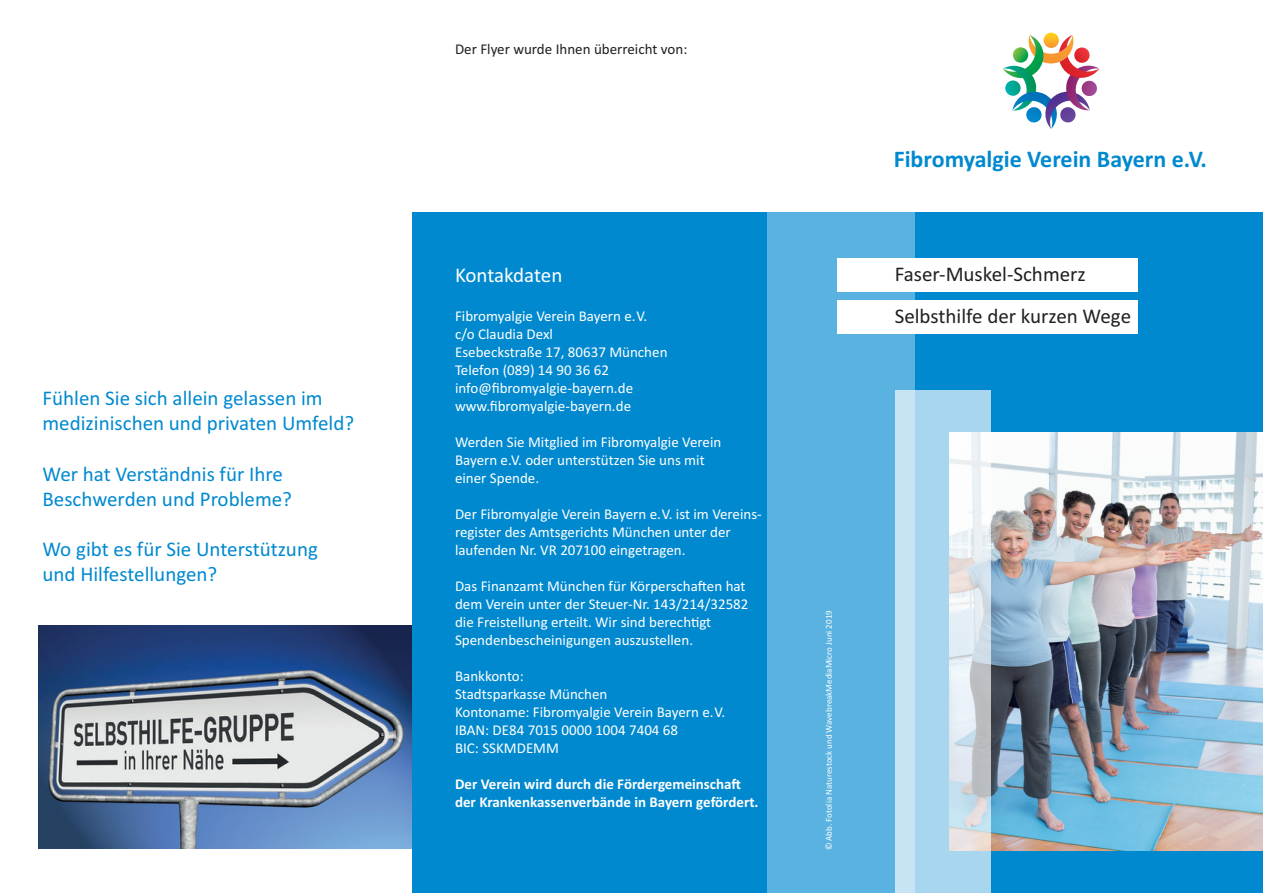
<style>
.page{position:relative;width:1263px;height:893px;background:#fff}
.page>*{position:absolute;margin:0;border:0;box-sizing:border-box;transform-origin:0 0}
.t1{font:700 24px "Calibri";color:#0089cf}
.t2{font:21px/25.2px "Calibri";color:#0089cf}
.t3{font:21px/41.8px "Calibri";color:#231f20}
.t4{font:21px "Calibri";letter-spacing:-.01em;color:#fff}
.t5{font:15px/18px "Calibri";color:#fff}
.t6{font:700 15px/18px "Calibri";color:#fff}
.t7{font:15px "Calibri";color:#231f20}
.t8{font:9px "Calibri";color:#fff}
</style>
<div class="page">
<img style="left:39px;top:625px;width:373px;height:223px">
<div style="left:412px;top:213px;width:851px;height:680px;background:#0089cf"></div>
<div style="left:767px;top:213px;width:147px;height:680px;background:#59b2df"></div>
<svg style="left:1003px;top:33px;width:96px;height:96px"></svg>
<div style="left:838px;top:258px;width:300px;height:33px;background:#fff"></div>
<div style="left:838px;top:300px;width:300px;height:33px;background:#fff"></div>
<img style="left:990px;top:432px;width:273px;height:418px">
<div style="left:895px;top:390px;width:95px;height:503px;background:#fff;opacity:.66"></div>
<h2 class="t2" style="left:43px;top:385px;width:313px">Fühlen Sie sich allein gelassen im medizinischen und privaten Umfeld?</h2>
<h2 class="t2" style="left:43px;top:461px;width:251px">Wer hat Verständnis für Ihre<br>Beschwerden und Probleme?</h2>
<h2 class="t2" style="left:43px;top:536px;width:277px">Wo gibt es für Sie Unterstützung und Hilfestellungen?</h2>
<p class="t7" style="left:455px;top:40px;width:234px">Der Flyer wurde Ihnen überreicht von:</p>
<h2 class="t4" style="left:455px;top:262px;width:109px">Kontakdaten</h2>
<p class="t5" style="left:455px;top:306px;width:214px">Fibromyalgie Verein Bayern e.V. c/o Claudia Dexl<br>Esebeckstraße 17, 80637 München<br>Telefon (089) 14 90 36 62 info@fibromyalgie-bayern.de www.fibromyalgie-bayern.de</p>
<p class="t5" style="left:455px;top:432px;width:268px">Werden Sie Mitglied im Fibromyalgie Verein<br>Bayern e.V. oder unterstützen Sie uns mit einer Spende.</p>
<p class="t5" style="left:455px;top:504px;width:308px">Der Fibromyalgie Verein Bayern e.V. ist im Vereins&shy;register des Amtsgerichts München unter der laufenden Nr. VR 207100 eingetragen.</p>
<p class="t5" style="left:455px;top:576px;width:295px">Das Finanzamt München für Körperschaften hat dem Verein unter der Steuer-Nr. 143/214/32582 die Freistellung erteilt. Wir sind berechtigt Spendenbescheinigungen auszustellen.</p>
<p class="t5" style="left:455px;top:666px;width:272px">Bankkonto:<br>Stadtsparkasse München<br>Kontoname: Fibromyalgie Verein Bayern e.V.<br>IBAN: DE84 7015 0000 1004 7404 68<br>BIC: SSKMDEMM</p>
<p class="t6" style="left:455px;top:774px;width:305px">Der Verein wird durch die Fördergemeinschaft der Krankenkassenverbände in Bayern gefördert.</p>
<h1 class="t1" style="left:894px;top:145px;width:315px">Fibromyalgie Verein Bayern e.V.</h1>
<h2 class="t3" style="left:895px;top:253px;width:238px">Faser-Muskel-Schmerz<br>Selbsthilfe der kurzen Wege</h2>
<p class="t8" style="left:823px;top:850px;width:242px;rotate:-90deg">© Abb. Fotolia Naturestock und WavebreakMediaMicro Juni 2019</p>
</div>
